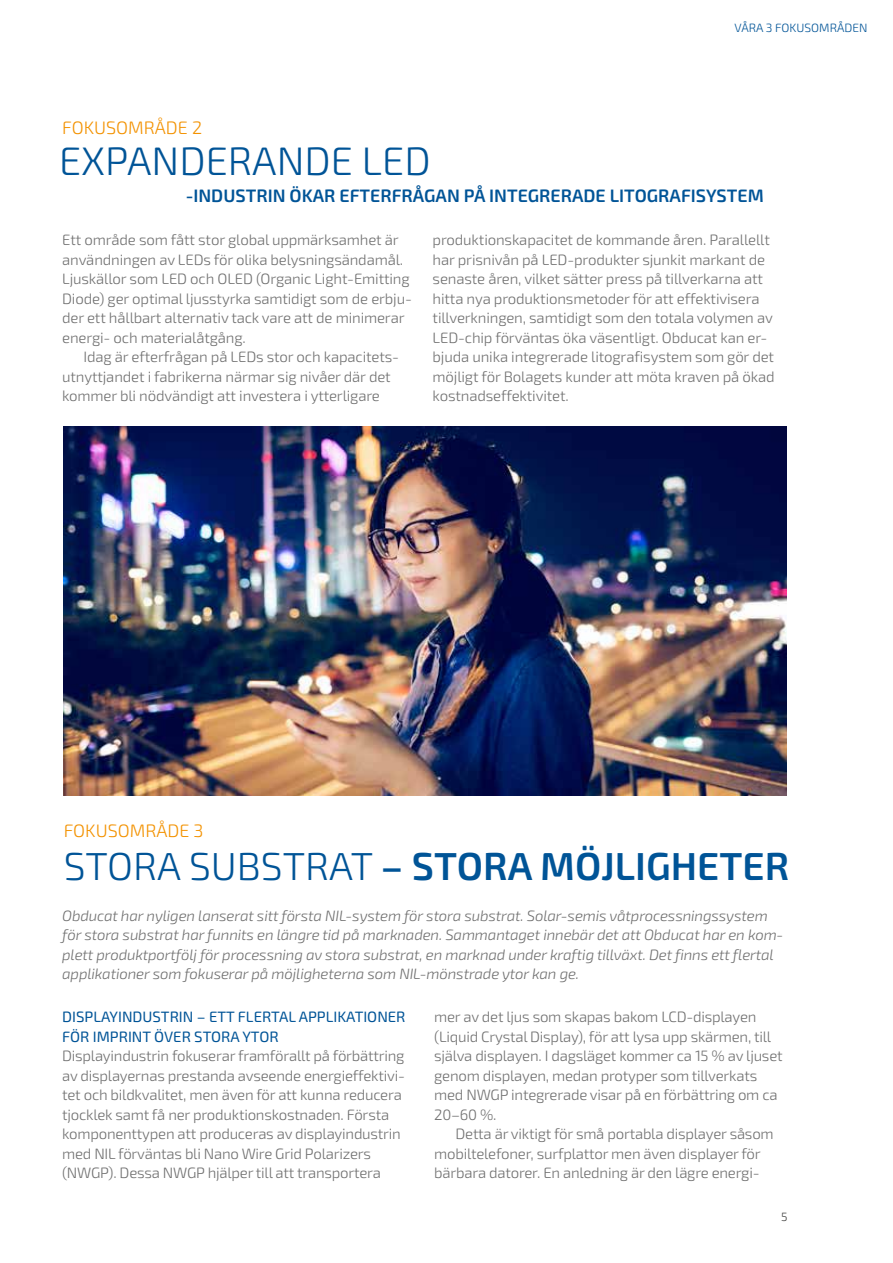
<style>
.page{position:relative;width:893px;height:1263px;background:#fff}
.page>*{position:absolute;margin:0;border:0;box-sizing:border-box;transform-origin:0 0}
.t1{font:300 39.75px "Exo 2";color:#005497}
.t2{font:600 39px "Exo 2";color:#005497}
.t3{font:600 18px "Exo 2";color:#005497}
.t4{font:300 18px "Exo 2";color:#f39200}
.t5{font:300 15px/19.5px "Exo 2";letter-spacing:-.015em;color:#6f6f6f}
.t6{font:italic 300 15px/19.5px "Exo 2";letter-spacing:-.01em;color:#6f6f6f}
.t7{font:15px/19.5px "Exo 2";color:#005497}
.t8{font:300 12px "Exo 2";color:#005497}
.t9{font:300 12px "Exo 2";color:#3c3c3b}
.s1{font-weight:300}
</style>
<div class="page">
<img style="left:64px;top:426px;width:723px;height:370px">
<p class="t8" style="left:734px;top:21px;width:134px">VÅRA 3 FOKUSOMRÅDEN</p>
<p class="t4" style="left:62px;top:117px;width:141px">FOKUSOMRÅDE 2</p>
<h1 class="t1" style="left:59px;top:138px;width:373px">EXPANDERANDE LED</h1>
<p class="t3" style="left:186px;top:185px;width:580px">-INDUSTRIN ÖKAR EFTERFRÅGAN PÅ INTEGRERADE LITOGRAFISYSTEM</p>
<p class="t5" style="left:62px;top:230px;width:351px">Ett område som fått stor global uppmärksamhet är användningen av LEDs för olika belysningsändamål.<br>Ljuskällor som LED och OLED (Organic Light-Emitting Diode) ger optimal ljusstyrka samtidigt som de erbju&shy;der ett hållbart alternativ tack vare att de minimerar energi- och materialåtgång.</p>
<p class="t5" style="left:62px;top:347px;width:338px;text-indent:21px">Idag är efterfrågan på LEDs stor och kapacitets&shy;utnyttjandet i fabrikerna närmar sig nivåer där det kommer bli nödvändigt att investera i ytterligare</p>
<p class="t5" style="left:433px;top:230px;width:343px">produktionskapacitet de kommande åren. Parallellt har prisnivån på LED-produkter sjunkit markant de senaste åren, vilket sätter press på tillverkarna att hitta nya produktionsmetoder för att effektivisera tillverkningen, samtidigt som den totala volymen av LED-chip förväntas öka väsentligt. Obducat kan er&shy;bjuda unika integrerade litografisystem som gör det möjligt för Bolagets kunder att möta kraven på ökad kostnadseffektivitet.</p>
<p class="t4" style="left:64px;top:820px;width:141px">FOKUSOMRÅDE 3</p>
<h2 class="t2" style="left:64px;top:843px;width:727px"><span class="s1">STORA SUBSTRAT</span> – STORA MÖJLIGHETER</h2>
<p class="t6" style="left:62px;top:906px;width:723px">Obducat har nyligen lanserat sitt första NIL-system för stora substrat. Solar-semis våtprocessningssystem för stora substrat har funnits en längre tid på marknaden. Sammantaget innebär det att Obducat har en kom&shy;plett produktportfölj för processning av stora substrat, en marknad under kraftig tillväxt. Det finns ett flertal applikationer som fokuserar på möjligheterna som NIL-mönstrade ytor kan ge.</p>
<p class="t7" style="left:62px;top:1007px;width:345px">DISPLAYINDUSTRIN – ETT FLERTAL APPLIKATIONER<br>FÖR IMPRINT ÖVER STORA YTOR</p>
<p class="t5" style="left:62px;top:1046px;width:344px">Displayindustrin fokuserar framförallt på förbättring av displayernas prestanda avseende energieffektivi&shy;tet och bildkvalitet, men även för att kunna reducera tjocklek samt få ner produktionskostnaden. Första komponenttypen att produceras av displayindustrin med NIL förväntas bli Nano Wire Grid Polarizers (NWGP). Dessa NWGP hjälper till att transportera</p>
<p class="t5" style="left:434px;top:1007px;width:350px">mer av det ljus som skapas bakom LCD-displayen (Liquid Crystal Display), för att lysa upp skärmen, till själva displayen. I dagsläget kommer ca 15 % av ljuset genom displayen, medan protyper som tillverkats med NWGP integrerade visar på en förbättring om ca 20–60 %.</p>
<p class="t5" style="left:434px;top:1124px;width:341px;text-indent:21px">Detta är viktigt för små portabla displayer såsom mobiltelefoner, surfplattor men även displayer för bärbara datorer. En anledning är den lägre energi-</p>
<p class="t9" style="left:781px;top:1210px;width:8px">5</p>
</div>
